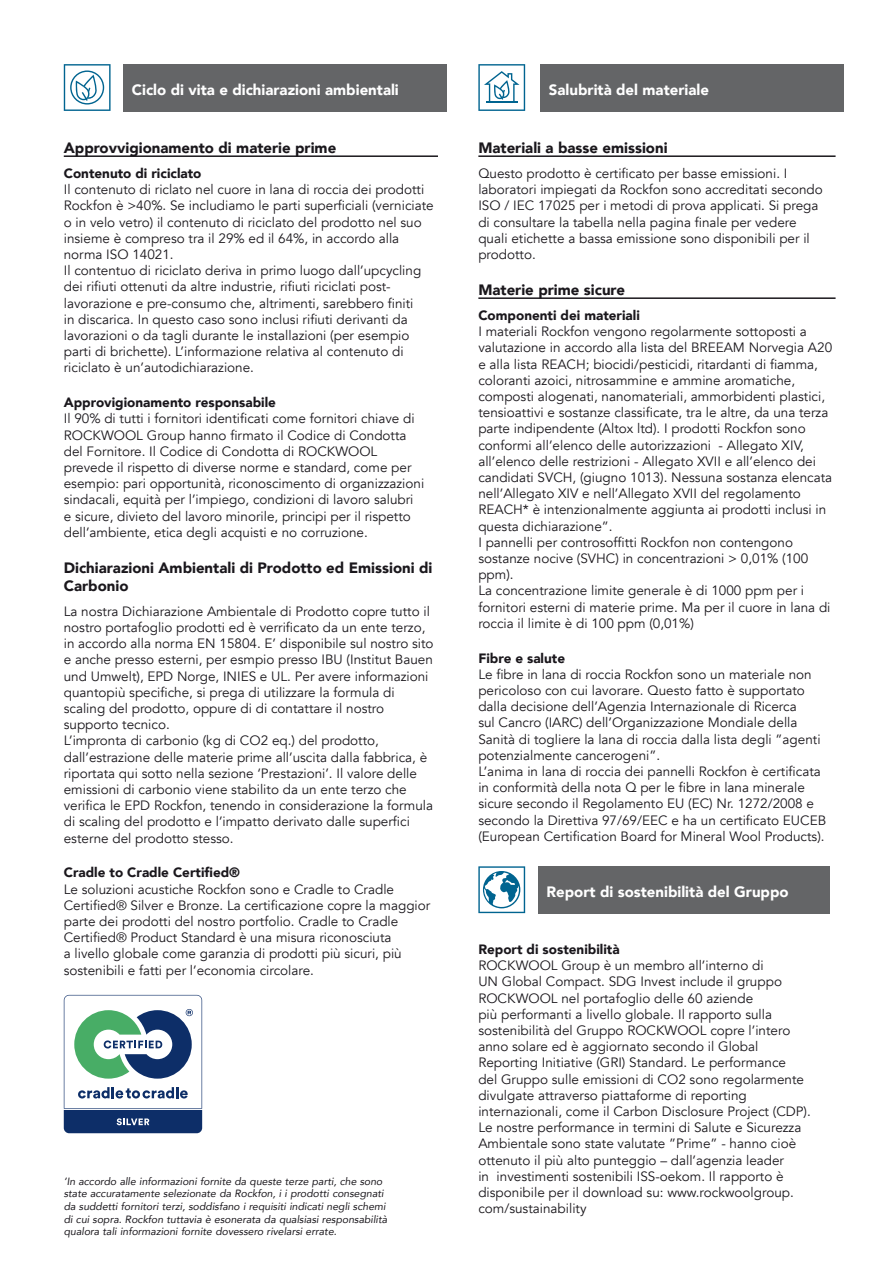
<style>
.page{position:relative;width:893px;height:1263px;background:#fff}
.page>*{position:absolute;margin:0;border:0;box-sizing:border-box;transform-origin:0 0}
.t1{font:900 15px/18px "Avenir";color:#1a171c}
.t2{font:900 15px "Avenir";color:#fff}
.t3{font:13.5px/16.2px "Avenir";color:#1a171c}
.t4{font:900 13.5px "Avenir";color:#1a171c}
.t5{font:italic 10.5px/12.6px "Avenir";color:#1a171c}
</style>
<div class="page">
<div style="left:123px;top:64px;width:323px;height:47px;background:#646567"></div>
<svg style="left:64px;top:64px;width:47px;height:47px"></svg>
<hr style="left:64px;top:155px;width:374px;height:2px;background:#1a171c">
<div style="left:540px;top:64px;width:304px;height:47px;background:#646567"></div>
<svg style="left:478px;top:64px;width:47px;height:47px"></svg>
<hr style="left:486px;top:101px;width:31px;height:2px;background:#006490">
<hr style="left:478px;top:155px;width:358px;height:2px;background:#1a171c">
<hr style="left:478px;top:297px;width:358px;height:2px;background:#1a171c">
<div style="left:538px;top:866px;width:291px;height:47px;background:#646567"></div>
<svg style="left:478px;top:866px;width:47px;height:47px"></svg>
<svg style="left:64px;top:995px;width:138px;height:138px"></svg>
<p class="t2" style="left:132px;top:77px;width:269px">Ciclo di vita e dichiarazioni ambientali</p>
<p class="t1" style="left:64px;top:139px;width:274px">Approvvigionamento di materie prime</p>
<p class="t4" style="left:64px;top:162px;width:139px">Contenuto di riciclato</p>
<p class="t3" style="left:64px;top:182px;width:371px">Il contenuto di riclato nel cuore in lana di roccia dei prodotti Rockfon è &gt;40%. Se includiamo le parti superficiali (verniciate o in velo vetro) il contenuto di riciclato del prodotto nel suo insieme è compreso tra il 29% ed il 64%, in accordo alla norma ISO 14021.<br>Il contentuo di riciclato deriva in primo luogo dall’upcycling dei rifiuti ottenuti da altre industrie, rifiuti riciclati post&shy;lavorazione e pre-consumo che, altrimenti, sarebbero finiti<br>in discarica. In questo caso sono inclusi rifiuti derivanti da lavorazioni o da tagli durante le installazioni (per esempio parti di brichette). L’informazione relativa al contenuto di riciclato è un’autodichiarazione.</p>
<p class="t4" style="left:64px;top:391px;width:214px">Approvigionamento responsabile</p>
<p class="t3" style="left:64px;top:411px;width:362px">Il 90% di tutti i fornitori identificati come fornitori chiave di ROCKWOOL Group hanno firmato il Codice di Condotta del Fornitore. Il Codice di Condotta di ROCKWOOL prevede il rispetto di diverse norme e standard, come per esempio: pari opportunità, riconoscimento di organizzazioni sindacali, equità per l’impiego, condizioni di lavoro salubri e sicure, divieto del lavoro minorile, principi per il rispetto dell’ambiente, etica degli acquisti e no corruzione.</p>
<p class="t1" style="left:64px;top:558px;width:370px">Dichiarazioni Ambientali di Prodotto ed Emissioni di<br>Carbonio</p>
<p class="t3" style="left:64px;top:603px;width:371px">La nostra Dichiarazione Ambientale di Prodotto copre tutto il nostro portafoglio prodotti ed è verrificato da un ente terzo, in accordo alla norma EN 15804. E’ disponibile sul nostro sito e anche presso esterni, per esmpio presso IBU (Institut Bauen und Umwelt), EPD Norge, INIES e UL. Per avere informazioni quantopiù specifiche, si prega di utilizzare la formula di scaling del prodotto, oppure di di contattare il nostro supporto tecnico.<br>L’impronta di carbonio (kg di CO2 eq.) del prodotto, dall’estrazione delle materie prime all’uscita dalla fabbrica, è riportata qui sotto nella sezione ‘Prestazioni’. Il valore delle emissioni di carbonio viene stabilito da un ente terzo che verifica le EPD Rockfon, tenendo in considerazione la formula di scaling del prodotto e l’impatto derivato dalle superfici esterne del prodotto stesso.</p>
<p class="t4" style="left:64px;top:861px;width:178px">Cradle to Cradle Certified®</p>
<p class="t3" style="left:64px;top:881px;width:368px">Le soluzioni acustiche Rockfon sono e Cradle to Cradle Certified® Silver e Bronze. La certificazione copre la maggior parte dei prodotti del nostro portfolio. Cradle to Cradle Certified® Product Standard è una misura riconosciuta<br>a livello globale come garanzia di prodotti più sicuri, più sostenibili e fatti per l’economia circolare.</p>
<p class="t5" style="left:64px;top:1175px;width:325px">’In accordo alle informazioni fornite da queste terze parti, che sono state accuratamente selezionate da Rockfon, i i prodotti consegnati da suddetti fornitori terzi, soddisfano i requisiti indicati negli schemi di cui sopra. Rockfon tuttavia è esonerata da qualsiasi responsabilità qualora tali informazioni fornite dovessero rivelarsi errate.</p>
<p class="t2" style="left:549px;top:77px;width:162px">Salubrità del materiale</p>
<p class="t1" style="left:478px;top:139px;width:191px">Materiali a basse emissioni</p>
<p class="t3" style="left:478px;top:166px;width:346px">Questo prodotto è certificato per basse emissioni. I laboratori impiegati da Rockfon sono accreditati secondo ISO / IEC 17025 per i metodi di prova applicati. Si prega di consultare la tabella nella pagina finale per vedere quali etichette a bassa emissione sono disponibili per il prodotto.</p>
<p class="t1" style="left:478px;top:281px;width:148px">Materie prime sicure</p>
<p class="t4" style="left:478px;top:304px;width:163px">Componenti dei materiali</p>
<p class="t3" style="left:478px;top:324px;width:355px">I materiali Rockfon vengono regolarmente sottoposti a valutazione in accordo alla lista del BREEAM Norvegia A20 e alla lista REACH; biocidi/pesticidi, ritardanti di fiamma, coloranti azoici, nitrosammine e ammine aromatiche, composti alogenati, nanomateriali, ammorbidenti plastici, tensioattivi e sostanze classificate, tra le altre, da una terza parte indipendente (Altox ltd). I prodotti Rockfon sono conformi all’elenco delle autorizzazioni - Allegato XIV, all’elenco delle restrizioni - Allegato XVII e all’elenco dei candidati SVCH, (giugno 1013). Nessuna sostanza elencata nell’Allegato XIV e nell’Allegato XVII del regolamento REACH* è intenzionalmente aggiunta ai prodotti inclusi in questa dichiarazione”.<br>I pannelli per controsoffitti Rockfon non contengono sostanze nocive (SVHC) in concentrazioni &gt; 0,01% (100 ppm).<br>La concentrazione limite generale è di 1000 ppm per i fornitori esterni di materie prime. Ma per il cuore in lana di roccia il limite è di 100 ppm (0,01%)</p>
<p class="t4" style="left:478px;top:646px;width:88px">Fibre e salute</p>
<p class="t3" style="left:478px;top:666px;width:349px">Le fibre in lana di roccia Rockfon sono un materiale non pericoloso con cui lavorare. Questo fatto è supportato dalla decisione dell’Agenzia Internazionale di Ricerca<br>sul Cancro (IARC) dell’Organizzazione Mondiale della Sanità di togliere la lana di roccia dalla lista degli ”agenti potenzialmente cancerogeni”.<br>L’anima in lana di roccia dei pannelli Rockfon è certificata in conformità della nota Q per le fibre in lana minerale sicure secondo il Regolamento EU (EC) Nr. 1272/2008 e secondo la Direttiva 97/69/EEC e ha un certificato EUCEB (European Certification Board for Mineral Wool Products).</p>
<p class="t2" style="left:546px;top:879px;width:244px">Report di sostenibilità del Gruppo</p>
<p class="t4" style="left:478px;top:938px;width:143px">Report di sostenibilità</p>
<p class="t3" style="left:478px;top:958px;width:334px">ROCKWOOL Group è un membro all’interno di<br>UN Global Compact. SDG Invest include il gruppo ROCKWOOL nel portafoglio delle 60 aziende<br>più performanti a livello globale. Il rapporto sulla sostenibilità del Gruppo ROCKWOOL copre l’intero anno solare ed è aggiornato secondo il Global Reporting Initiative (GRI) Standard. Le performance<br>del Gruppo sulle emissioni di CO2 sono regolarmente divulgate attraverso piattaforme di reporting internazionali, come il Carbon Disclosure Project (CDP).<br>Le nostre performance in termini di Salute e Sicurezza Ambientale sono state valutate ”Prime” - hanno cioè ottenuto il più alto punteggio – dall’agenzia leader<br>in investimenti sostenibili ISS-oekom. Il rapporto è disponibile per il download su: www.rockwoolgroup. com/sustainability</p>
</div>
